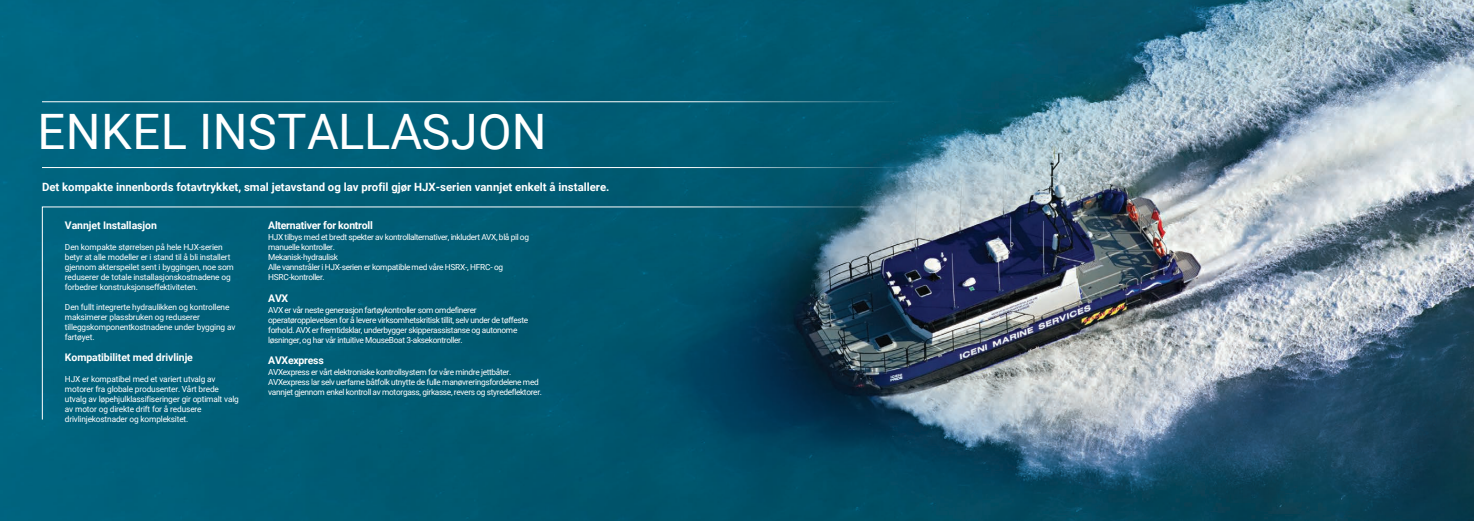
<style>
.page{position:relative;width:1474px;height:521px;background:#fff}
.page>*{position:absolute;margin:0;border:0;box-sizing:border-box;transform-origin:0 0}
.t1{font:48.82px "Roboto";letter-spacing:.005em;color:#fff}
.t2{font:700 11.38px "Roboto";color:#fff}
.t3{font:700 10.5px "Roboto";letter-spacing:-.01em;color:#fff}
.t4{font:8.31px/10px "Roboto";letter-spacing:-.03em;color:#fff}
</style>
<div class="page">
<img style="left:0;top:0;width:1473px;height:521px">
<hr style="left:42px;top:167px;width:922px;height:1px;background:#fff">
<hr style="left:42px;top:101px;width:1002px;height:1px;background:#fff">
<svg style="left:42px;top:206px;width:923px;height:214px"></svg>
<p class="t1" style="left:38px;top:97px;width:510px">ENKEL INSTALLASJON</p>
<p class="t2" style="left:42px;top:179px;width:569px">Det kompakte innenbords fotavtrykket, smal jetavstand og lav profil gjør HJX-serien vannjet enkelt å installere.</p>
<p class="t3" style="left:268px;top:218px;width:106px">Alternativer for kontroll</p>
<p class="t4" style="left:268px;top:232px;width:262px">HJX tilbys med et bredt spekter av kontrollalternativer, inkludert AVX, blå pil og manuelle kontroller.<br>Mekanisk-hydraulisk<br>Alle vannstråler i HJX-serien er kompatible med våre HSRX-, HFRC- og HSRC-kontroller.</p>
<p class="t3" style="left:268px;top:290px;width:22px">AVX</p>
<p class="t4" style="left:268px;top:304px;width:261px">AVX er vår neste generasjon fartøykontroller som omdefinerer operatøropplevelsen for å levere virksomhetskritisk tillit, selv under de tøffeste forhold. AVX er fremtidsklar, underbygger skipperassistanse og autonome løsninger, og har vår intuitive MouseBoat 3-aksekontroller.</p>
<p class="t3" style="left:268px;top:353px;width:57px">AVXexpress</p>
<p class="t4" style="left:268px;top:367px;width:275px">AVXexpress er vårt elektroniske kontrollsystem for våre mindre jettbåter.<br>AVXexpress lar selv uerfarne båtfolk utnytte de fulle manøvreringsfordelene med vannjet gjennom enkel kontroll av motorgass, girkasse, revers og styredeflektorer.</p>
<p class="t3" style="left:65px;top:218px;width:93px">Vannjet Installasjon</p>
<p class="t4" style="left:65px;top:242px;width:170px">Den kompakte størrelsen på hele HJX-serien betyr at alle modeller er i stand til å bli installert gjennom akterspeilet sent i byggingen, noe som reduserer de totale installasjonskostnadene og forbedrer konstruksjonseffektiviteten.</p>
<p class="t4" style="left:65px;top:302px;width:172px">Den fullt integrerte hydraulikken og kontrollene maksimerer plassbruken og reduserer tilleggskomponentkostnadene under bygging av fartøyet.</p>
<p class="t3" style="left:65px;top:350px;width:129px">Kompatibilitet med drivlinje</p>
<p class="t4" style="left:65px;top:374px;width:175px">HJX er kompatibel med et variert utvalg av motorer fra globale produsenter. Vårt brede utvalg av løpehjulklassifiseringer gir optimalt valg av motor og direkte drift for å redusere drivlinjekostnader og kompleksitet.</p>
</div>
